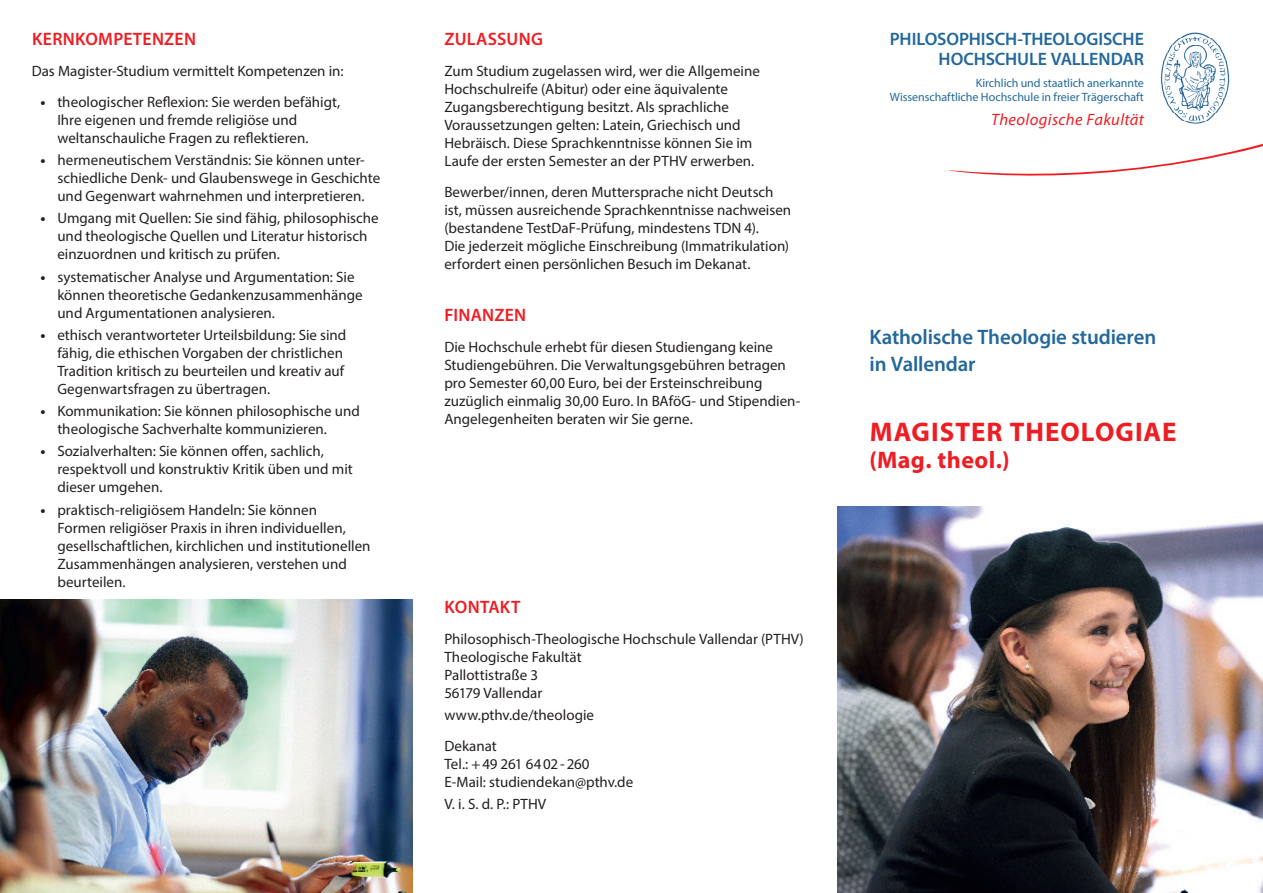
<style>
.page{position:relative;width:1263px;height:893px;background:#fff}
.page>*{position:absolute;margin:0;border:0;box-sizing:border-box;transform-origin:0 0}
.Großer_Titel{font:700 27px "Myriad Pro";letter-spacing:.035em;color:#ee1d23}
.Großer_Titel-2{font:700 24px "Myriad Pro";letter-spacing:.02em;color:#ee1d23}
.andere_Überschrift{font:600 21px/27px "Myriad Pro";letter-spacing:-.005em;color:#23689a}
.t1{font:600 18px/19.8px "Myriad Pro";letter-spacing:-.01em;color:#23689a;text-align:right}
.Überschrift{font:600 18px "Myriad Pro";letter-spacing:.015em;color:#ee1d23}
.t2{font:italic 16.5px "Myriad Pro";letter-spacing:.025em;color:#ee1d23}
.Fließtext{font:15px/18px "Myriad Pro";color:#231f20}
.t3{font:12px/13.5px "Myriad Pro";letter-spacing:-.005em;color:#23689a;text-align:right}
.s1{font-weight:700}
</style>
<div class="page">
<svg style="left:948px;top:143px;width:315px;height:33px"></svg>
<img style="left:1160px;top:32px;width:70px;height:92px">
<img style="left:0;top:600px;width:412px;height:293px">
<img style="left:838px;top:506px;width:425px;height:387px">
<p class="Überschrift" style="left:32px;top:28px;width:166px">KERNKOMPETENZEN</p>
<p class="Fließtext" style="left:32px;top:62px;width:313px">Das Magister-Studium vermittelt Kompetenzen in:</p>
<p class="Fließtext" style="left:57px;top:93px;width:284px;text-indent:-17px"><span class="s1">•</span> theologischer Reflexion: Sie werden befähigt,<br>Ihre eigenen und fremde religiöse und weltanschauliche Fragen zu reflektieren.</p>
<p class="Fließtext" style="left:57px;top:151px;width:324px;text-indent:-17px"><span class="s1">•</span> hermeneutischem Verständnis: Sie können unter&shy;schiedliche Denk- und Glaubenswege in Geschichte und Gegenwart wahrnehmen und interpretieren.</p>
<p class="Fließtext" style="left:57px;top:209px;width:323px;text-indent:-17px"><span class="s1">•</span> Umgang mit Quellen: Sie sind fähig, philosophische und theologische Quellen und Literatur historisch einzuordnen und kritisch zu prüfen.</p>
<p class="Fließtext" style="left:57px;top:267px;width:307px;text-indent:-17px"><span class="s1">•</span> systematischer Analyse und Argumentation: Sie können theoretische Gedankenzusammenhänge und Argumentationen analysieren.</p>
<p class="Fließtext" style="left:57px;top:326px;width:290px;text-indent:-17px"><span class="s1">•</span> ethisch verantworteter Urteilsbildung: Sie sind fähig, die ethischen Vorgaben der christlichen Tradition kritisch zu beurteilen und kreativ auf Gegenwartsfragen zu übertragen.</p>
<p class="Fließtext" style="left:57px;top:402px;width:304px;text-indent:-17px"><span class="s1">•</span> Kommunikation: Sie können philosophische und theologische Sachverhalte kommunizieren.</p>
<p class="Fließtext" style="left:57px;top:442px;width:297px;text-indent:-17px"><span class="s1">•</span> Sozialverhalten: Sie können offen, sachlich, respektvoll und konstruktiv Kritik üben und mit dieser umgehen.</p>
<p class="Fließtext" style="left:57px;top:500px;width:315px;text-indent:-17px"><span class="s1">•</span> praktisch-religiösem Handeln: Sie können<br>Formen religiöser Praxis in ihren individuellen, gesellschaftlichen, kirchlichen und institutionellen Zusammenhängen analysieren, verstehen und beurteilen.</p>
<p class="Überschrift" style="left:445px;top:28px;width:100px">ZULASSUNG</p>
<p class="Fließtext" style="left:444px;top:62px;width:317px">Zum Studium zugelassen wird, wer die Allgemeine Hochschulreife (Abitur) oder eine äquivalente Zugangsberechtigung besitzt. Als sprachliche Voraussetzungen gelten: Latein, Griechisch und Hebräisch. Diese Sprachkenntnisse können Sie im Laufe der ersten Semester an der PTHV erwerben.</p>
<p class="Fließtext" style="left:444px;top:183px;width:348px">Bewerber/innen, deren Muttersprache nicht Deutsch ist, müssen ausreichende Sprachkenntnisse nachweisen (bestandene TestDaF-Prüfung, mindestens TDN 4).<br>Die jederzeit mögliche Einschreibung (Immatrikulation) erfordert einen persönlichen Besuch im Dekanat.</p>
<p class="Überschrift" style="left:445px;top:303px;width:83px">FINANZEN</p>
<p class="Fließtext" style="left:444px;top:337px;width:357px">Die Hochschule erhebt für diesen Studiengang keine Studiengebühren. Die Verwaltungsgebühren betragen pro Semester 60,00 Euro, bei der Ersteinschreibung zuzüglich einmalig 30,00 Euro. In BAföG- und Stipendien-Angelegenheiten beraten wir Sie gerne.</p>
<p class="Überschrift" style="left:445px;top:596px;width:77px">KONTAKT</p>
<p class="Fließtext" style="left:444px;top:630px;width:361px">Philosophisch-Theologische Hochschule Vallendar (PTHV)<br>Theologische Fakultät<br>Pallottistraße 3<br>56179 Vallendar</p>
<p class="Fließtext" style="left:444px;top:706px;width:151px">www.pthv.de/theologie</p>
<p class="Fließtext" style="left:444px;top:737px;width:190px">Dekanat<br>Tel.: +49 261 6402-260<br>E-Mail: studiendekan@pthv.de</p>
<p class="Fließtext" style="left:444px;top:795px;width:103px">V. i. S. d. P.: PTHV</p>
<p class="t1" style="left:890px;top:29px;width:256px">PHILOSOPHISCH-THEOLOGISCHE<br>HOCHSCHULE VALLENDAR</p>
<p class="t3" style="left:890px;top:76px;width:256px">Kirchlich und staatlich anerkannte<br>Wissenschaftliche Hochschule in freier Trägerschaft</p>
<p class="t2" style="left:991px;top:110px;width:154px">Theologische Fakultät</p>
<p class="andere_Überschrift" style="left:870px;top:323px;width:288px">Katholische Theologie studieren in Vallendar</p>
<p class="Großer_Titel" style="left:870px;top:414px;width:308px">MAGISTER THEOLOGIAE</p>
<p class="Großer_Titel-2" style="left:870px;top:444px;width:142px">(Mag. theol.)</p>
</div>
